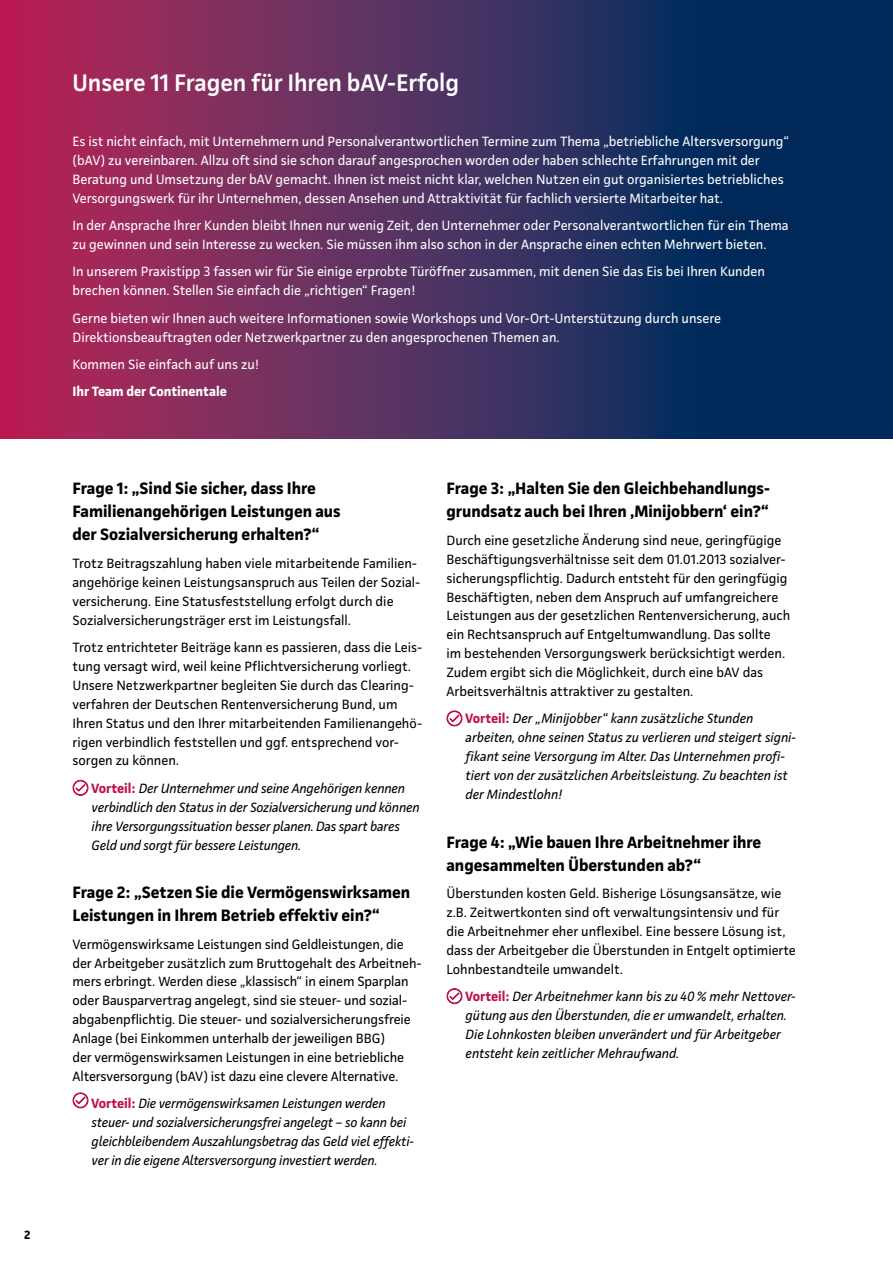
<style>
.page{position:relative;width:893px;height:1263px;background:#fff}
.page>*{position:absolute;margin:0;border:0;box-sizing:border-box;transform-origin:0 0}
.t1{font:600 24px "Continentale Pro";letter-spacing:-.005em;color:#fff}
.t2{font:700 16.5px/23.1px "Continentale Pro";color:#000}
.t3{font:13.5px/18.9px "Continentale Pro";color:#000}
.t4{font:13.5px/18.9px "Continentale Pro";color:#fff}
.t5{font:italic 13.5px/18.9px "Continentale Pro";letter-spacing:-.01em;color:#000}
.t6{font:700 13.5px "Continentale Pro";color:#fff}
.t7{font:700 12px "Continentale Pro";color:#000}
.s1{font-weight:700;font-style:normal;color:#bf1352}
</style>
<div class="page">
<svg style="left:72px;top:779px;width:17px;height:17px"></svg>
<svg style="left:72px;top:1092px;width:17px;height:17px"></svg>
<svg style="left:446px;top:710px;width:17px;height:17px"></svg>
<svg style="left:446px;top:988px;width:17px;height:17px"></svg>
<svg style="left:0;top:0;width:893px;height:439px;background:#4c2d5d"></svg>
<p class="t7" style="left:24px;top:1227px;width:8px">2</p>
<h1 class="t1" style="left:72px;top:68px;width:388px">Unsere 11 Fragen für Ihren bAV-Erfolg</h1>
<p class="t4" style="left:73px;top:132px;width:718px">Es ist nicht einfach, mit Unternehmern und Personalverantwortlichen Termine zum Thema „betriebliche Altersversorgung“ (bAV) zu vereinbaren. Allzu oft sind sie schon darauf angesprochen worden oder haben schlechte Erfahrungen mit der Beratung und Umsetzung der bAV gemacht. Ihnen ist meist nicht klar, welchen Nutzen ein gut organisiertes betriebliches Versorgungswerk für ihr Unternehmen, dessen Ansehen und Attraktivität für fachlich versierte Mitarbeiter hat.</p>
<p class="t4" style="left:73px;top:216px;width:718px">In der Ansprache Ihrer Kunden bleibt Ihnen nur wenig Zeit, den Unternehmer oder Personalverantwortlichen für ein Thema zu gewinnen und sein Interesse zu wecken. Sie müssen ihm also schon in der Ansprache einen echten Mehrwert bieten.</p>
<p class="t4" style="left:73px;top:262px;width:694px">In unserem Praxistipp 3 fassen wir für Sie einige erprobte Türöffner zusammen, mit denen Sie das Eis bei Ihren Kunden brechen können. Stellen Sie einfach die „richtigen“ Fragen!</p>
<p class="t4" style="left:73px;top:308px;width:650px">Gerne bieten wir Ihnen auch weitere Informationen sowie Workshops und Vor-Ort-Unterstützung durch unsere<br>Direktionsbeauftragten oder Netzwerkpartner zu den angesprochenen Themen an.</p>
<p class="t4" style="left:73px;top:355px;width:188px">Kommen Sie einfach auf uns zu!</p>
<p class="t6" style="left:73px;top:383px;width:156px">Ihr Team der Continentale</p>
<p class="t2" style="left:73px;top:477px;width:270px">Frage 1: „Sind Sie sicher, dass Ihre<br>Familienangehörigen Leistungen aus der Sozialversicherung erhalten?“</p>
<p class="t3" style="left:73px;top:554px;width:349px">Trotz Beitragszahlung haben viele mitarbeitende Familien&shy;angehörige keinen Leistungsanspruch aus Teilen der Sozial&shy;versicherung. Eine Statusfeststellung erfolgt durch die Sozialversicherungsträger erst im Leistungsfall.</p>
<p class="t3" style="left:73px;top:638px;width:351px">Trotz entrichteter Beiträge kann es passieren, dass die Leis&shy;tung versagt wird, weil keine Pflichtversicherung vorliegt.<br>Unsere Netzwerkpartner begleiten Sie durch das Clearing&shy;verfahren der Deutschen Rentenversicherung Bund, um Ihren Status und den Ihrer mitarbeitenden Familienangehö&shy;rigen verbindlich feststellen und ggf. entsprechend vor&shy;sorgen zu können.</p>
<p class="t5" style="left:91px;top:779px;width:330px"><span class="s1">Vorteil:</span> Der Unternehmer und seine Angehörigen kennen verbindlich den Status in der Sozialversicherung und können ihre Versorgungssituation besser planen. Das spart bares Geld und sorgt für bessere Leistungen.</p>
<p class="t2" style="left:73px;top:880px;width:339px">Frage 2: „Setzen Sie die Vermögenswirksamen<br>Leistungen in Ihrem Betrieb effektiv ein?“</p>
<p class="t3" style="left:73px;top:934px;width:351px">Vermögenswirksame Leistungen sind Geldleistungen, die der Arbeitgeber zusätzlich zum Bruttogehalt des Arbeitneh&shy;mers erbringt. Werden diese „klassisch“ in einem Sparplan oder Bausparvertrag angelegt, sind sie steuer- und sozial&shy;abgabenpflichtig. Die steuer- und sozialversicherungsfreie Anlage (bei Einkommen unterhalb der jeweiligen BBG)<br>der vermögenswirksamen Leistungen in eine betriebliche Altersversorgung (bAV) ist dazu eine clevere Alternative.</p>
<p class="t5" style="left:91px;top:1094px;width:324px"><span class="s1">Vorteil:</span> Die vermögenswirksamen Leistungen werden steuer- und sozialversicherungsfrei angelegt – so kann bei gleichbleibendem Auszahlungsbetrag das Geld viel effekti&shy;ver in die eigene Altersversorgung investiert werden.</p>
<p class="t2" style="left:446px;top:477px;width:325px">Frage 3: „Halten Sie den Gleichbehandlungs&shy;grundsatz auch bei Ihren ‚Minijobbern‘ ein?“</p>
<p class="t3" style="left:446px;top:531px;width:345px">Durch eine gesetzliche Änderung sind neue, geringfügige Beschäftigungsverhältnisse seit dem 01.01.2013 sozialver&shy;sicherungspflichtig. Dadurch entsteht für den geringfügig Beschäftigten, neben dem Anspruch auf umfangreichere Leistungen aus der gesetzlichen Rentenversicherung, auch ein Rechtsanspruch auf Entgeltumwandlung. Das sollte<br>im bestehenden Versorgungswerk berücksichtigt werden.<br>Zudem ergibt sich die Möglichkeit, durch eine bAV das Arbeitsverhältnis attraktiver zu gestalten.</p>
<p class="t5" style="left:465px;top:709px;width:332px"><span class="s1">Vorteil:</span> Der „Minijobber“ kann zusätzliche Stunden arbeiten, ohne seinen Status zu verlieren und steigert signi&shy;fikant seine Versorgung im Alter. Das Unternehmen profi&shy;tiert von der zusätzlichen Arbeitsleistung. Zu beachten ist der Mindestlohn!</p>
<p class="t2" style="left:446px;top:830px;width:316px">Frage 4: „Wie bauen Ihre Arbeitnehmer ihre angesammelten Überstunden ab?“</p>
<p class="t3" style="left:446px;top:884px;width:351px">Überstunden kosten Geld. Bisherige Lösungsansätze, wie z.B. Zeitwertkonten sind oft verwaltungsintensiv und für die Arbeitnehmer eher unflexibel. Eine bessere Lösung ist, dass der Arbeitgeber die Überstunden in Entgelt optimierte Lohnbestandteile umwandelt.</p>
<p class="t5" style="left:465px;top:987px;width:332px"><span class="s1">Vorteil:</span> Der Arbeitnehmer kann bis zu 40% mehr Nettover&shy;gütung aus den Überstunden, die er umwandelt, erhalten.<br>Die Lohnkosten bleiben unverändert und für Arbeitgeber entsteht kein zeitlicher Mehraufwand.</p>
</div>
